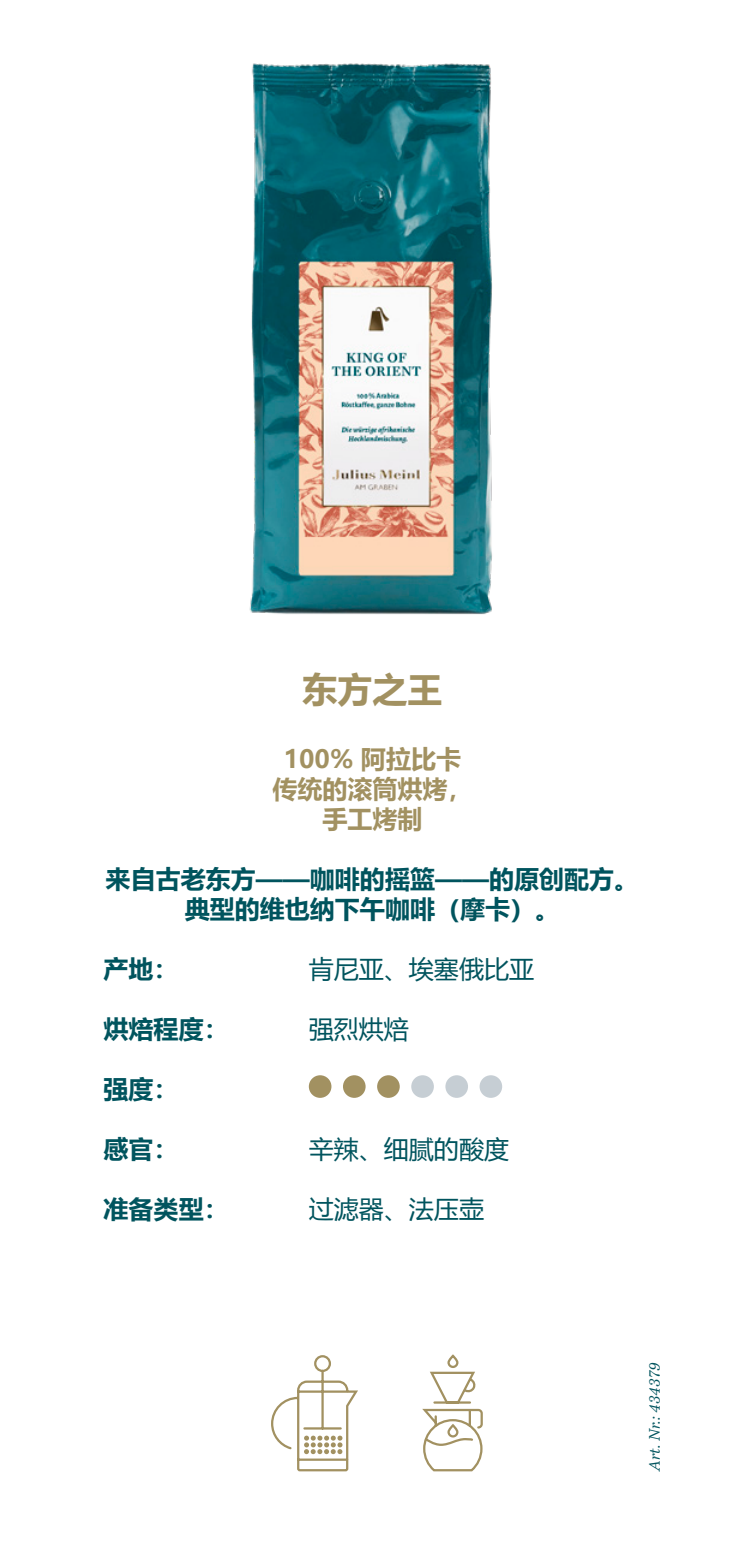
<style>
.page{position:relative;width:745px;height:1560px;background:#fff}
.page>*{position:absolute;margin:0;border:0;box-sizing:border-box;transform-origin:0 0}
.t1{font:700 35px "Microsoft Ya Hei";color:#a29161}
.t2{font:700 25px/30px "Microsoft Ya Hei";color:#00545e;text-align:center}
.t3{font:25px "Microsoft Ya Hei";color:#00545e}
.t4{font:700 25px/30px "Microsoft Ya Hei";color:#a29161;text-align:center}
.t5{font:italic 15px "Bressay";color:#00545e}
</style>
<div class="page">
<div style="left:308px;top:1075px;width:23px;height:22px;background:#a29161;border-radius:50%"></div>
<div style="left:343px;top:1075px;width:22px;height:22px;background:#a29161;border-radius:50%"></div>
<div style="left:377px;top:1075px;width:22px;height:22px;background:#a29161;border-radius:50%"></div>
<div style="left:411px;top:1075px;width:22px;height:22px;background:#c6ced4;border-radius:50%"></div>
<div style="left:445px;top:1075px;width:22px;height:22px;background:#c6ced4;border-radius:50%"></div>
<div style="left:479px;top:1075px;width:23px;height:22px;background:#c6ced4;border-radius:50%"></div>
<svg style="left:271px;top:1355px;width:87px;height:117px"></svg>
<svg style="left:422px;top:1355px;width:61px;height:117px"></svg>
<img style="left:249px;top:63px;width:243px;height:551px">
<h1 class="t1" style="left:302px;top:664px;width:142px">东方之王</h1>
<p class="t4" style="left:272px;top:742px;width:201px">100% 阿拉比卡传统的滚筒烘烤，手工烤制</p>
<p class="t2" style="left:106px;top:862px;width:534px">来自古老东方——咖啡的摇篮——的原创配方。典型的维也纳下午咖啡（摩卡）。</p>
<p class="t2" style="left:103px;top:952px;width:76px">产地：</p>
<p class="t3" style="left:308px;top:951px;width:226px">肯尼亚、埃塞俄比亚</p>
<p class="t2" style="left:103px;top:1012px;width:126px">烘焙程度：</p>
<p class="t3" style="left:308px;top:1011px;width:101px">强烈烘焙</p>
<p class="t2" style="left:103px;top:1072px;width:76px">强度：</p>
<p class="t2" style="left:103px;top:1132px;width:77px">感官：</p>
<p class="t3" style="left:308px;top:1131px;width:201px">辛辣、细腻的酸度</p>
<p class="t2" style="left:103px;top:1192px;width:127px">准备类型：</p>
<p class="t3" style="left:308px;top:1191px;width:176px">过滤器、法压壶</p>
<p class="t5" style="left:645px;top:1470px;width:110px;rotate:-90deg">Art. Nr.: 434379</p>
</div>
